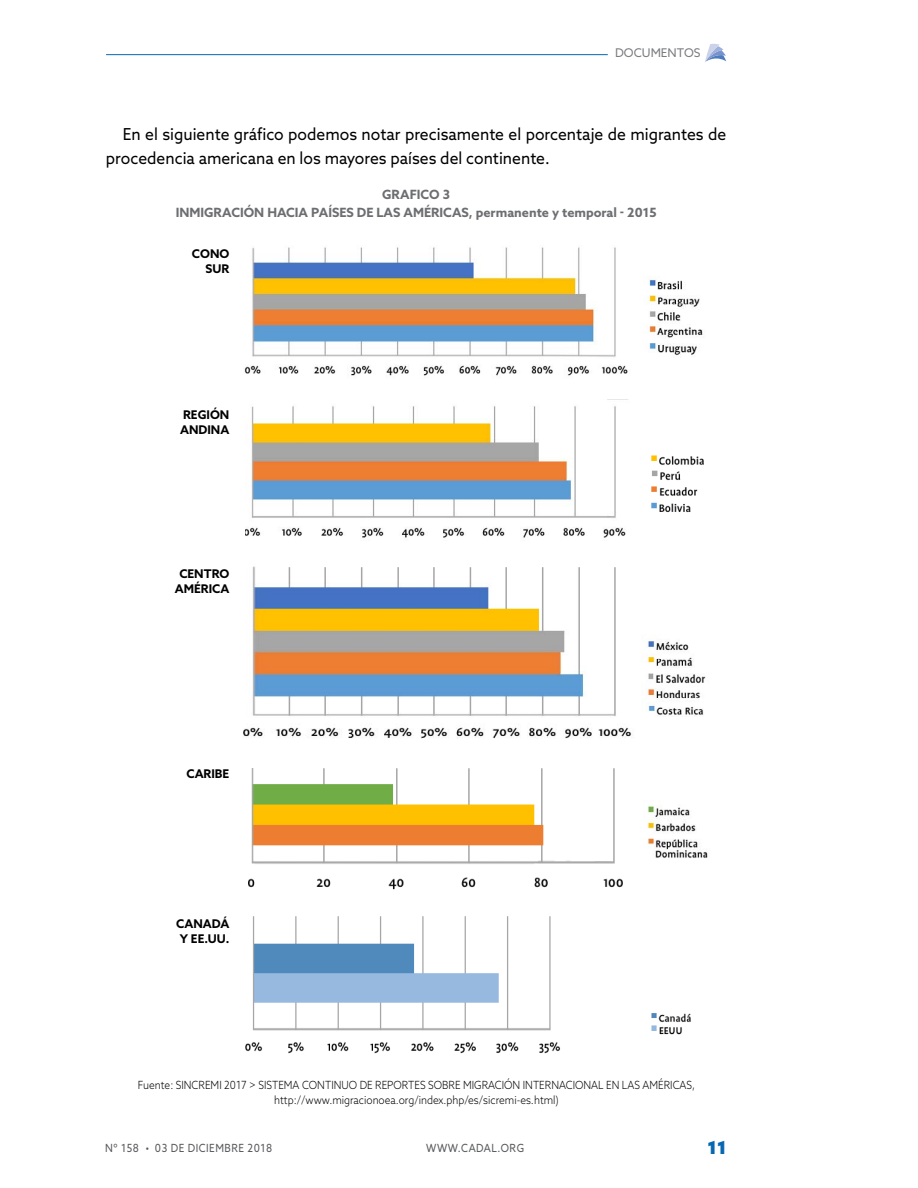
<style>
.page{position:relative;width:918px;height:1188px;background:#fff}
.page>*{position:absolute;margin:0;border:0;box-sizing:border-box;transform-origin:0 0}
.t1{font:900 18px "Azo Sans";color:#0767b1}
.t2{font:16.5px/24px "Azo Sans";color:#000;scale:.95 1}
.t3{font:700 12.75px/18px "Azo Sans";color:#6d6e71;text-align:center}
.t4{font:700 12px/15px "Azo Sans";color:#000}
.t5{font:12px "Azo Sans";color:#7b7c7f}
.t6{font:300 11.25px/15px "Azo Sans";color:#000;text-align:center;scale:.9 1}
.t7{font:11.25px "Azo Sans";letter-spacing:.05em;color:#58595b;scale:.9 1}
</style>
<div class="page">
<svg style="left:705px;top:44px;width:21px;height:18px"></svg>
<hr style="left:106px;top:54px;width:502px;height:1px;background:#0767b1">
<img style="left:248px;top:768px;width:396px;height:122px">
<img style="left:245px;top:916px;width:315px;height:138px">
<img style="left:244px;top:247px;width:384px;height:129px">
<img style="left:246px;top:406px;width:380px;height:132px">
<img style="left:243px;top:566px;width:399px;height:173px">
<img style="left:647px;top:279px;width:56px;height:76px">
<img style="left:651px;top:455px;width:53px;height:58px">
<img style="left:642px;top:640px;width:64px;height:76px">
<img style="left:647px;top:805px;width:61px;height:53px">
<img style="left:651px;top:1013px;width:40px;height:22px">
<p class="t5" style="left:615px;top:45px;width:87px">DOCUMENTOS</p>
<h2 class="t2" style="left:106px;top:122px;width:655px;text-indent:17px">En el siguiente gráfico podemos notar precisamente el porcentaje de migrantes de procedencia americana en los mayores países del continente.</h2>
<p class="t3" style="left:176px;top:185px;width:482px">GRAFICO 3<br>INMIGRACIÓN HACIA PAÍSES DE LAS AMÉRICAS, permanente y temporal - 2015</p>
<p class="t4" style="left:192px;top:246px;width:39px;text-align:right">CONO<br>SUR</p>
<p class="t4" style="left:180px;top:407px;width:51px">REGIÓN<br>ANDINA</p>
<p class="t4" style="left:175px;top:566px;width:56px;text-align:center">CENTRO<br>AMÉRICA</p>
<p class="t4" style="left:187px;top:766px;width:44px">CARIBE</p>
<p class="t4" style="left:176px;top:916px;width:55px">CANADÁ<br>Y EE.UU.</p>
<p class="t6" style="left:138px;top:1078px;width:621px">Fuente: SINCREMI 2017 &gt; SISTEMA CONTINUO DE REPORTES SOBRE MIGRACIÓN INTERNACIONAL EN LAS AMÉRICAS, http://www.migracionoea.org/index.php/es/sicremi-es.html)</p>
<p class="t7" style="left:105px;top:1140px;width:187px">Nº 158 • 03 DE DICIEMBRE 2018</p>
<p class="t7" style="left:426px;top:1140px;width:110px">WWW.CADAL.ORG</p>
<h1 class="t1" style="left:708px;top:1135px;width:21px">11</h1>
</div>
